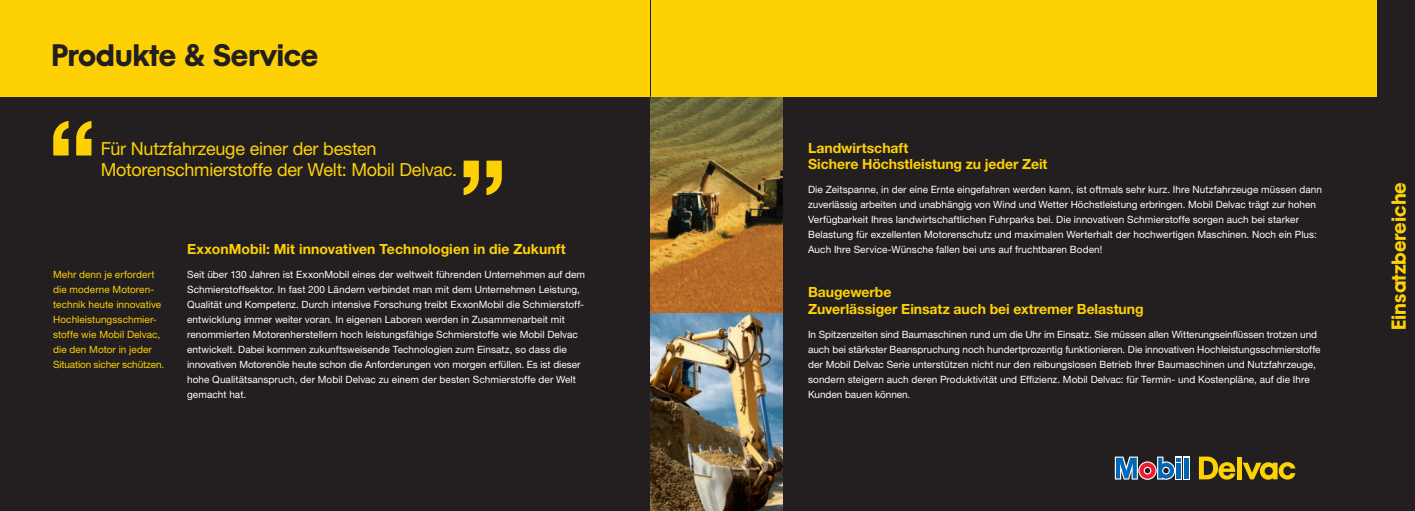
<style>
.page{position:relative;width:1415px;height:511px;background:#fff}
.page>*{position:absolute;margin:0;border:0;box-sizing:border-box;transform-origin:0 0}
.t1{font:700 107.5px "Helvetica Neue LT Pro";color:#fed105}
.t2{font:30.6px "Mobil";letter-spacing:-.015em;color:#231f20}
.t3{font:20px "Mobil";color:#fed105}
.t4{font:18px "Helvetica Neue LT Pro";letter-spacing:-.015em;color:#fed105}
.t5{font:700 14px/16.8px "Helvetica Neue LT Pro";color:#fed105}
.t6{font:10px/15px "Helvetica Neue LT Pro";letter-spacing:.005em;color:#fff}
.t7{font:10px/15px "Helvetica Neue LT Pro";letter-spacing:.005em;color:#fed105}
</style>
<div class="page">
<div style="left:0;top:0;width:651px;height:510px;background:#231f20"></div>
<div style="left:0;top:0;width:652px;height:96px;background:#fed105"></div>
<div style="left:651px;top:0;width:763px;height:510px;background:#231f20"></div>
<img style="left:651px;top:312px;width:131px;height:198px">
<img style="left:651px;top:96px;width:131px;height:216px">
<svg style="left:1198px;top:456px;width:37px;height:23px"></svg>
<div style="left:1236px;top:456px;width:5px;height:23px;background:#fed304"></div>
<svg style="left:1242px;top:462px;width:53px;height:17px"></svg>
<svg style="left:1183px;top:456px;width:6px;height:23px"></svg>
<svg style="left:1180px;top:456px;width:2px;height:23px"></svg>
<hr style="left:1184px;top:457px;width:4px;height:21px;background:#0166b3">
<svg style="left:1114px;top:456px;width:66px;height:23px"></svg>
<hr style="left:1176px;top:463px;width:4px;height:15px;background:#0166b3">
<div style="left:651px;top:0;width:725px;height:96px;background:#fed105"></div>
<h2 class="t2" style="left:51px;top:37px;width:269px">Produkte &amp; Service</h2>
<h2 class="t2" style="left:89px;top:37px;width:184px">Mobil Delvac</h2>
<h1 class="t1" style="left:47px;top:93px;width:51px">“</h1>
<h3 class="t4" style="left:101px;top:138px;width:277px">Für Nutzfahrzeuge einer der besten</h3>
<h3 class="t4" style="left:101px;top:159px;width:358px">Motorenschmierstoffe der Welt: Mobil Delvac.</h3>
<h1 class="t1" style="left:507px;top:223px;width:51px;rotate:-180deg">“</h1>
<p class="t7" style="left:53px;top:266px;width:112px">Mehr denn je erfordert die moderne Motoren&shy;technik heute innovative<br>Hochleistungsschmier&shy;stoffe wie Mobil Delvac, die den Motor in jeder<br>Situation sicher schützen.</p>
<h3 class="t5" style="left:187px;top:240px;width:380px">ExxonMobil: Mit innovativen Technologien in die Zukunft</h3>
<p class="t6" style="left:187px;top:266px;width:399px">Seit über 130 Jahren ist ExxonMobil eines der weltweit führenden Unternehmen auf dem Schmierstoffsektor. In fast 200 Ländern verbindet man mit dem Unternehmen Leistung, Qualität und Kompetenz. Durch intensive Forschung treibt ExxonMobil die Schmierstoff&shy;entwicklung immer weiter voran. In eigenen Laboren werden in Zusammenarbeit mit renommierten Motorenherstellern hoch leistungsfähige Schmierstoffe wie Mobil Delvac entwickelt. Dabei kommen zukunftsweisende Technologien zum Einsatz, so dass die innovativen Motorenöle heute schon die Anforderungen von morgen erfüllen. Es ist dieser hohe Qualitätsanspruch, der Mobil Delvac zu einem der besten Schmierstoffe der Welt gemacht hat.</p>
<h3 class="t5" style="left:808px;top:139px;width:241px">Landwirtschaft<br>Sichere Höchstleistung zu jeder Zeit</h3>
<p class="t6" style="left:808px;top:181px;width:515px">Die Zeitspanne, in der eine Ernte eingefahren werden kann, ist oftmals sehr kurz. Ihre Nutzfahrzeuge müssen dann zuverlässig arbeiten und unabhängig von Wind und Wetter Höchstleistung erbringen. Mobil Delvac trägt zur hohen Verfügbarkeit Ihres landwirtschaftlichen Fuhrparks bei. Die innovativen Schmierstoffe sorgen auch bei starker Belastung für exzellenten Motorenschutz und maximalen Werterhalt der hochwertigen Maschinen. Noch ein Plus:<br>Auch Ihre Service-Wünsche fallen bei uns auf fruchtbaren Boden!</p>
<h3 class="t5" style="left:808px;top:283px;width:337px">Baugewerbe<br>Zuverlässiger Einsatz auch bei extremer Belastung</h3>
<p class="t6" style="left:808px;top:326px;width:514px">In Spitzenzeiten sind Baumaschinen rund um die Uhr im Einsatz. Sie müssen allen Witterungseinflüssen trotzen und auch bei stärkster Beanspruchung noch hundertprozentig funktionieren. Die innovativen Hochleistungsschmierstoffe der Mobil Delvac Serie unterstützen nicht nur den reibungslosen Betrieb Ihrer Baumaschinen und Nutzfahrzeuge, sondern steigern auch deren Produktivität und Effizienz. Mobil Delvac: für Termin- und Kostenpläne, auf die Ihre Kunden bauen können.</p>
<h3 class="t3" style="left:1386px;top:330px;width:149px;rotate:-90deg">Einsatzbereiche</h3>
</div>
